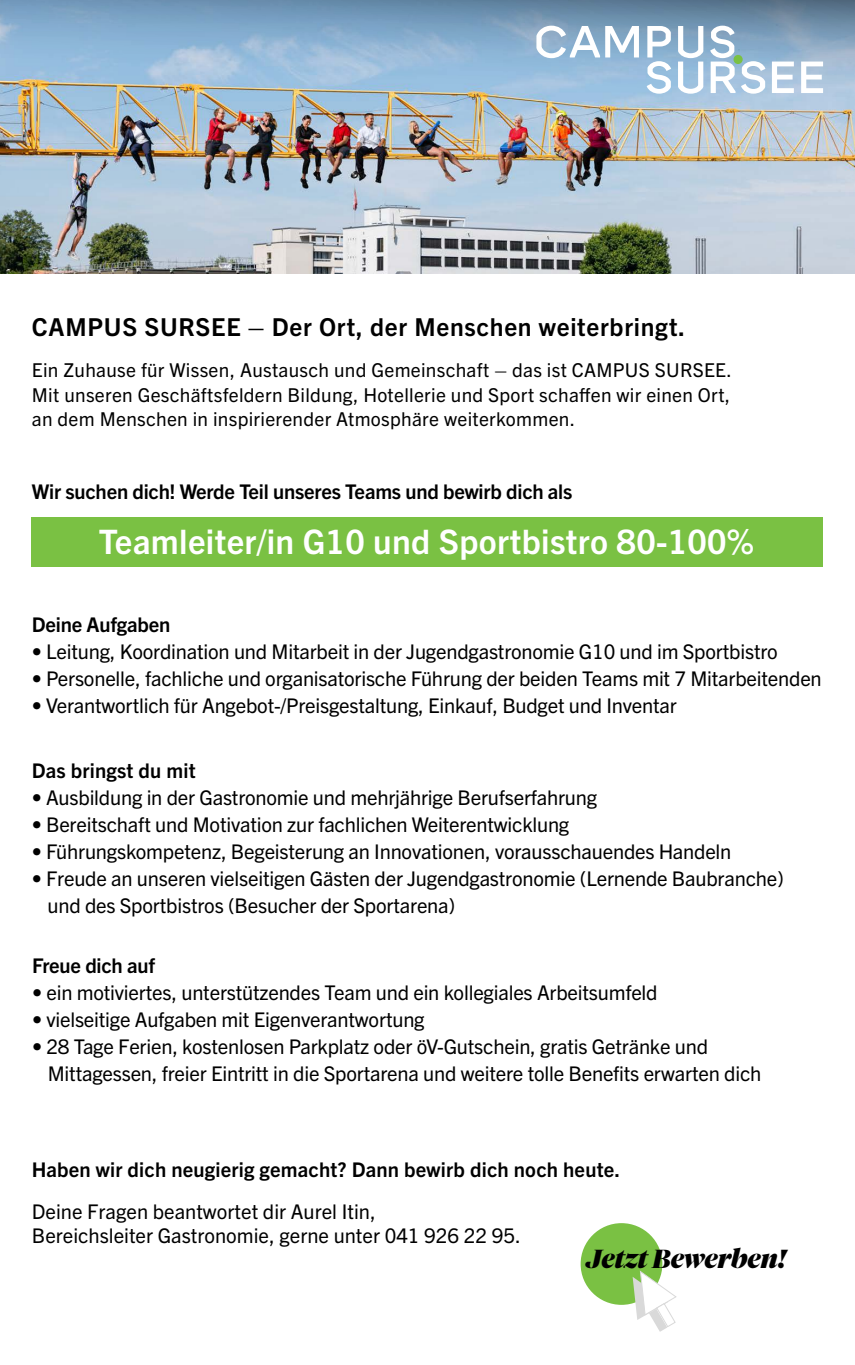
<style>
.page{position:relative;width:855px;height:1365px;background:#fff}
.page>*{position:absolute;margin:0;border:0;box-sizing:border-box;transform-origin:0 0}
.t1{font:700 33.75px "Trade Gothic Next LT Pro";letter-spacing:.01em;color:#fff}
.t2{font:italic 900 26.1px "Tiempos Fine";color:#000}
.t3{font:700 24.75px "Trade Gothic Next LT Pro";letter-spacing:.03em;color:#000}
.t4{font:20.25px/27px "Trade Gothic Next LT Pro";letter-spacing:-.01em;color:#000}
.t5{font:700 20.25px "Trade Gothic Next LT Pro";letter-spacing:-.01em;color:#000}
.t6{font:700 20.25px "Trade Gothic Next LT Pro";letter-spacing:.01em;color:#000}
.t7{font:19.12px/24.1px "Trade Gothic Next LT Pro";letter-spacing:.015em;color:#000;text-align:justify}
.s1{font-weight:300}
</style>
<div class="page">
<div style="left:32px;top:517px;width:791px;height:50px;background:#7ac143"></div>
<img style="left:0;top:185px;width:855px;height:88px">
<img style="left:0;top:0;width:855px;height:185px">
<svg style="left:536px;top:26px;width:103px;height:32px"></svg>
<svg style="left:801px;top:62px;width:22px;height:31px"></svg>
<svg style="left:646px;top:26px;width:25px;height:68px"></svg>
<svg style="left:741px;top:61px;width:24px;height:33px"></svg>
<svg style="left:710px;top:26px;width:25px;height:67px"></svg>
<svg style="left:772px;top:62px;width:22px;height:31px"></svg>
<svg style="left:678px;top:26px;width:25px;height:68px"></svg>
<div style="left:733px;top:55px;width:9px;height:9px;background:#7ac143;border-radius:50%"></div>
<div style="left:580px;top:1223px;width:82px;height:82px;background:#7ac143;border-radius:50%"></div>
<svg style="left:632px;top:1270px;width:45px;height:62px"></svg>
<p class="t3" style="left:32px;top:310px;width:655px">CAMPUS SURSEE – Der Ort, der Menschen weiterbringt.</p>
<p class="t7" style="left:32px;top:357px;width:701px">Ein Zuhause für Wissen, Austausch und Gemeinschaft – das ist CAMPUS SURSEE.<br>Mit unseren Geschäftsfeldern Bildung, Hotellerie und Sport schaffen wir einen Ort, an dem Menschen in inspirierender Atmosphäre weiterkommen.</p>
<p class="t5" style="left:32px;top:478px;width:542px">Wir suchen dich! Werde Teil unseres Teams und bewirb dich als</p>
<h1 class="t1" style="left:99px;top:518px;width:657px">Teamleiter/in G10 und Sportbistro 80-100%</h1>
<p class="t5" style="left:32px;top:610px;width:140px">Deine Aufgaben</p>
<p class="t4" style="left:32px;top:637px;width:747px">• Leitung, Koordination und Mitarbeit in der Jugendgastronomie G10 und im Sportbistro</p>
<p class="t4" style="left:32px;top:664px;width:791px">• Personelle, fachliche und organisatorische Führung der beiden Teams mit 7 Mitarbeitenden</p>
<p class="t4" style="left:32px;top:691px;width:646px">• Verantwortlich für Angebot-/Preisgestaltung, Einkauf, Budget und Inventar</p>
<p class="t6" style="left:32px;top:756px;width:165px">Das bringst du mit</p>
<p class="t4" style="left:32px;top:782px;width:567px">• Ausbildung in der Gastronomie und mehrjährige Berufserfahrung</p>
<p class="t4" style="left:32px;top:809px;width:539px">• Bereitschaft und Motivation zur fachlichen Weiterentwicklung</p>
<p class="t4" style="left:32px;top:836px;width:701px">• Führungskompetenz, Begeisterung an Innovationen, vorausschauendes Handeln</p>
<p class="t4" style="left:47px;top:863px;width:738px;text-indent:-16px"><span class="s1">•</span> Freude an unseren vielseitigen Gästen der Jugendgastronomie (Lernende Baubranche) und des Sportbistros (Besucher der Sportarena)</p>
<p class="t5" style="left:32px;top:951px;width:125px">Freue dich auf</p>
<p class="t4" style="left:32px;top:978px;width:627px">• ein motiviertes, unterstützendes Team und ein kollegiales Arbeitsumfeld</p>
<p class="t4" style="left:32px;top:1005px;width:394px">• vielseitige Aufgaben mit Eigenverantwortung</p>
<p class="t4" style="left:48px;top:1032px;width:715px;text-indent:-16px">• 28 Tage Ferien, kostenlosen Parkplatz oder öV-Gutschein, gratis Getränke und<br>Mittagessen, freier Eintritt in die Sportarena und weitere tolle Benefits erwarten dich</p>
<p class="t6" style="left:32px;top:1155px;width:590px">Haben wir dich neugierig gemacht? Dann bewirb dich noch heute.</p>
<p class="t4" style="left:32px;top:1197px;width:490px;line-height:24.8px">Deine Fragen beantwortet dir Aurel Itin,<br>Bereichsleiter Gastronomie, gerne unter 041 926 22 95.</p>
<p class="t2" style="left:586px;top:1243px;width:201px">Jetzt Bewerben!</p>
</div>
